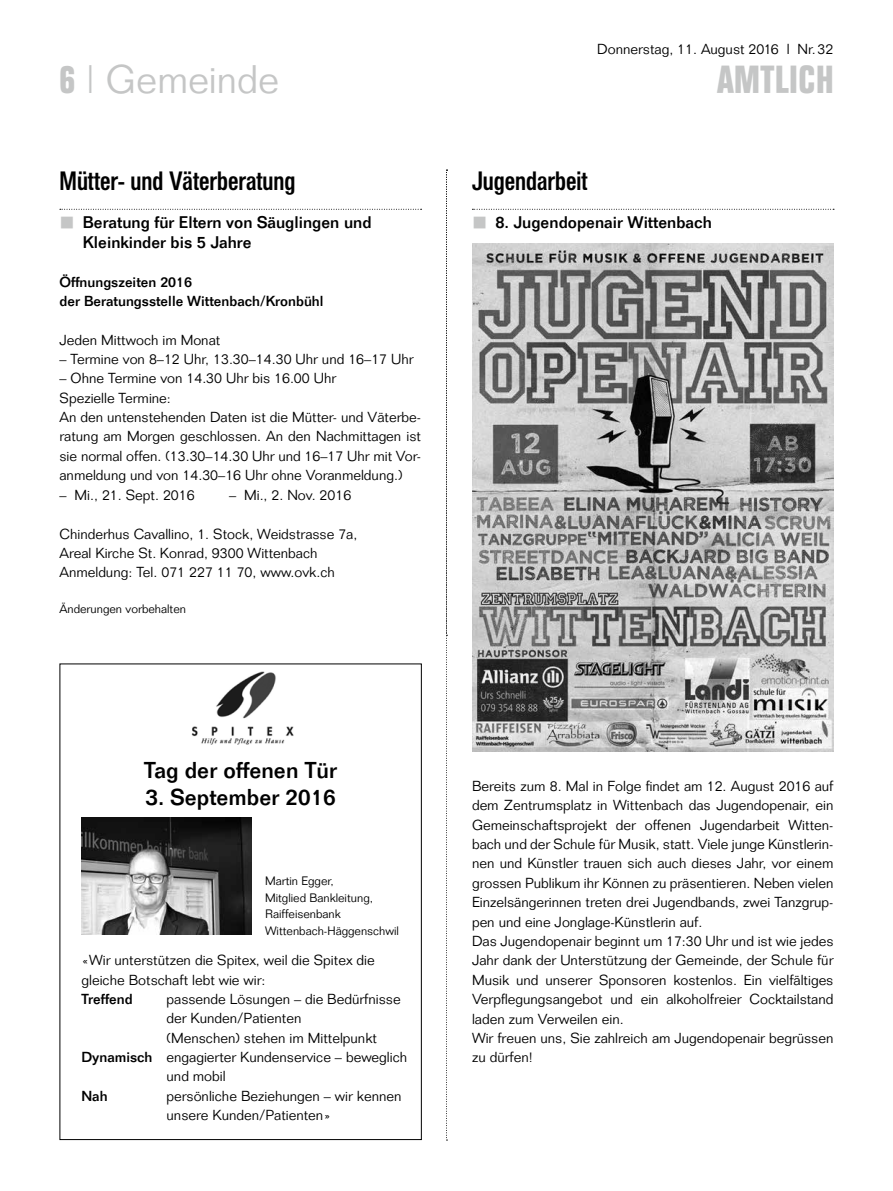
<style>
.page{position:relative;width:893px;height:1191px;background:#fff}
.page>*{position:absolute;margin:0;border:0;box-sizing:border-box;transform-origin:0 0}
.t1{font:300 39px "Folio";color:#c5c6c6}
.t2{font:700 39px "Folio Condensed BQ";letter-spacing:.025em;color:#c5c6c6}
.t3{font:500 26.25px "Folio Condensed BQ";color:#000}
.t4{font:500 22.5px "Folio";color:#000}
.t5{font:500 16.5px/19.4px "Folio";color:#000}
.t6{font:300 14.25px/19.4px "Folio";color:#000}
.t7{font:500 14.25px/19.4px "Folio";color:#000}
.t8{font:300 12px/16.5px "Folio";color:#000}
.s1{font-family:"Folio Condensed BQ";font-weight:700}
.s2{font-weight:500}
</style>
<div class="page">
<svg style="left:446px;top:170px;width:1px;height:970px"></svg>
<svg style="left:472px;top:209px;width:362px;height:1px"></svg>
<img style="left:472px;top:244px;width:361px;height:507px">
<svg style="left:60px;top:209px;width:362px;height:1px"></svg>
<img style="left:81px;top:817px;width:171px;height:117px">
<img style="left:191px;top:671px;width:103px;height:74px">
<p class="t1" style="left:60px;top:56px;width:221px"><span class="s1">6</span> | Gemeinde</p>
<p class="t3" style="left:60px;top:166px;width:237px">Mütter- und Väterberatung</p>
<p class="t5" style="left:83px;top:213px;width:290px">Beratung für Eltern von Säuglingen und<br>Kleinkinder bis 5 Jahre</p>
<p class="t7" style="left:60px;top:272px;width:265px">Öffnungszeiten 2016<br>der Beratungsstelle Wittenbach/Kronbühl</p>
<p class="t6" style="left:60px;top:330px;width:162px">Jeden Mittwoch im Monat</p>
<p class="t6" style="left:60px;top:349px;width:356px">– Termine von 8–12 Uhr, 13.30–14.30 Uhr und 16–17 Uhr</p>
<p class="t6" style="left:60px;top:369px;width:363px">– Ohne Termine von 14.30 Uhr bis 16.00 Uhr<br>Spezielle Termine:<br>An den untenstehenden Daten ist die Mütter- und Väterbe&shy;ratung am Morgen geschlossen. An den Nachmittagen ist sie normal offen. (13.30–14.30 Uhr und 16–17 Uhr mit Vor&shy;anmeldung und von 14.30–16 Uhr ohne Voranmeldung.)</p>
<p class="t6" style="left:60px;top:485px;width:137px">– Mi., 21. Sept. 2016</p>
<p class="t6" style="left:229px;top:485px;width:124px">– Mi., 2. Nov. 2016</p>
<p class="t6" style="left:60px;top:524px;width:299px">Chinderhus Cavallino, 1. Stock, Weidstrasse 7a,<br>Areal Kirche St. Konrad, 9300 Wittenbach<br>Anmeldung: Tel. 071 227 11 70, www.ovk.ch</p>
<p class="t8" style="left:60px;top:601px;width:128px">Änderungen vorbehalten</p>
<p class="t6" style="left:597px;top:39px;width:238px">Donnerstag, 11. August 2016 l Nr.32</p>
<h1 class="t2" style="left:717px;top:58px;width:118px">AMTLICH</h1>
<p class="t3" style="left:472px;top:166px;width:117px">Jugendarbeit</p>
<p class="t5" style="left:495px;top:213px;width:218px">8. Jugendopenair Wittenbach</p>
<p class="t4" style="left:144px;top:756px;width:194px">Tag der offenen Tür</p>
<p class="t4" style="left:146px;top:783px;width:192px">3. September 2016</p>
<p class="t8" style="left:265px;top:872px;width:136px">Martin Egger,<br>Mitglied Bankleitung,<br>Raiffeisenbank<br>Wittenbach-Häggenschwil</p>
<p class="t6" style="left:81px;top:950px;width:295px">«Wir unterstützen die Spitex, weil die Spitex die gleiche Botschaft lebt wie wir:<br><span class="s2">Treffend</span></p>
<p class="t6" style="left:167px;top:989px;width:236px">passende Lösungen – die Bedürfnisse</p>
<p class="t6" style="left:167px;top:1008px;width:136px">der Kunden/Patienten</p>
<p class="t6" style="left:167px;top:1028px;width:212px">(Menschen) stehen im Mittelpunkt</p>
<p class="t6" style="left:81px;top:1047px;width:327px"><span class="s2">Dynamisch</span> engagierter Kundenservice – beweglich</p>
<p class="t6" style="left:167px;top:1066px;width:61px">und mobil</p>
<p class="t7" style="left:81px;top:1085px;width:28px">Nah</p>
<p class="t6" style="left:167px;top:1086px;width:236px">persönliche Beziehungen – wir kennen unsere Kunden/Patienten»</p>
<p class="t6" style="left:472px;top:776px;width:363px">Bereits zum 8. Mal in Folge findet am 12. August 2016 auf dem Zentrumsplatz in Wittenbach das Jugendopenair, ein Gemeinschaftsprojekt der offenen Jugendarbeit Witten&shy;bach und der Schule für Musik, statt. Viele junge Künstlerin&shy;nen und Künstler trauen sich auch dieses Jahr, vor einem grossen Publikum ihr Können zu präsentieren. Neben vielen Einzelsängerinnen treten drei Jugendbands, zwei Tanzgrup&shy;pen und eine Jonglage-Künstlerin auf.<br>Das Jugendopenair beginnt um 17:30 Uhr und ist wie jedes Jahr dank der Unterstützung der Gemeinde, der Schule für Musik und unserer Sponsoren kostenlos. Ein vielfältiges Verpflegungsangebot und ein alkoholfreier Cocktailstand laden zum Verweilen ein.<br>Wir freuen uns, Sie zahlreich am Jugendopenair begrüssen zu dürfen!</p>
</div>
